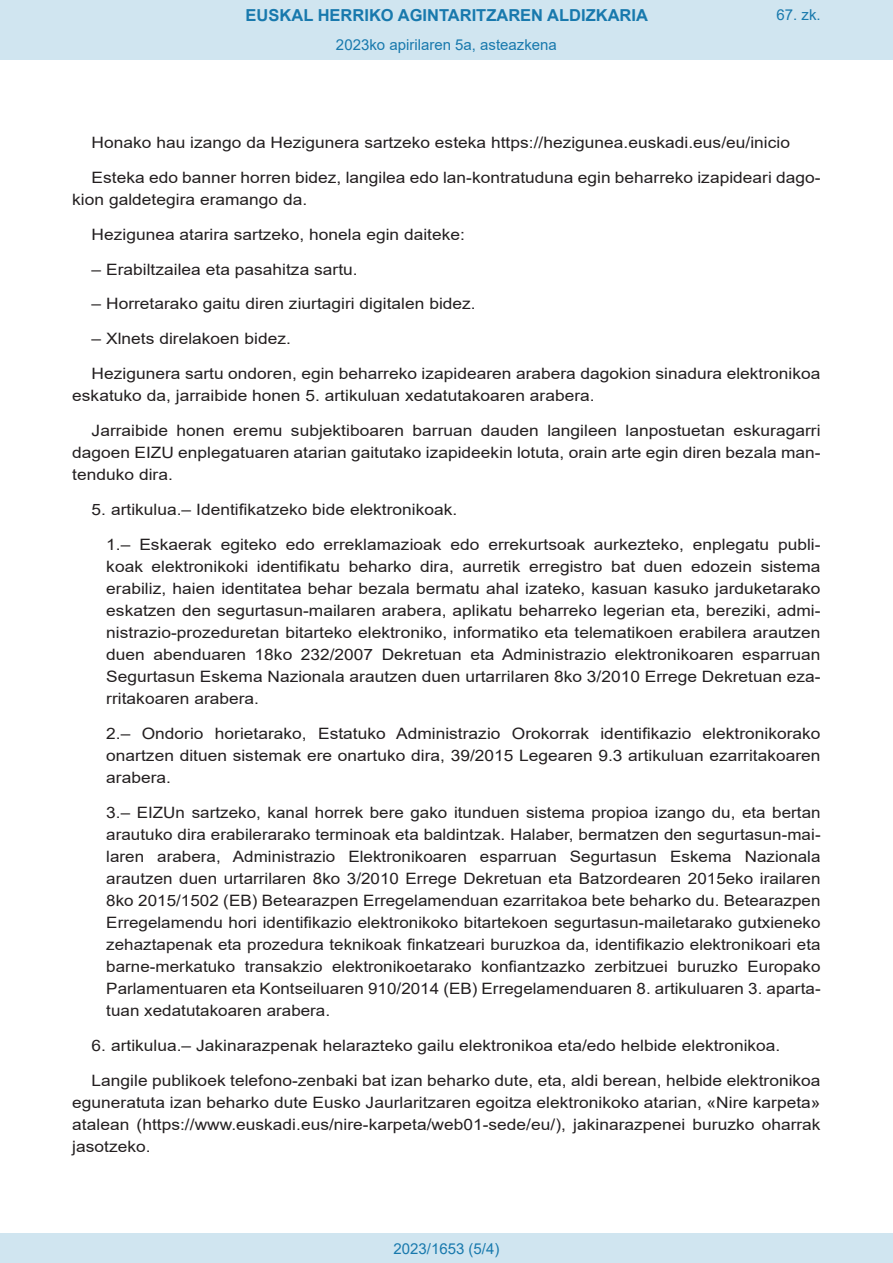
<style>
.page{position:relative;width:893px;height:1263px;background:#fff}
.page>*{position:absolute;margin:0;border:0;box-sizing:border-box;transform-origin:0 0}
.t1{font:700 16.5px "Arial";color:#1879ad}
.BOPVDetalle1{font:15.6px/22px "Arial";color:#231f20;text-align:justify;scale:1.11 1}
.BOPVDetalle{font:15.6px/22px "Arial";color:#231f20;scale:1.11 1}
.Paginacion_Centro{font:15px "Arial";color:#1879ad}
</style>
<div class="page">
<div style="left:0;top:0;width:893px;height:60px;background:#d0e5f0"></div>
<div style="left:0;top:1233px;width:893px;height:30px;background:#d0e5f0"></div>
<p class="t1" style="left:246px;top:3px;width:404px">EUSKAL HERRIKO AGINTARITZAREN ALDIZKARIA</p>
<p class="Paginacion_Centro" style="left:336px;top:35px;width:222px">2023ko apirilaren 5a, asteazkena</p>
<p class="Paginacion_Centro" style="left:776px;top:5px;width:46px">67. zk.</p>
<p class="BOPVDetalle" style="left:92px;top:131px;width:631px">Honako hau izango da Hezigunera sartzeko esteka https://hezigunea.euskadi.eus/eu/inicio</p>
<p class="BOPVDetalle" style="left:72px;top:166px;width:676px;text-indent:19px">Esteka edo banner horren bidez, langilea edo lan-kontratuduna egin beharreko izapideari dago&shy;kion galdetegira eramango da.</p>
<p class="BOPVDetalle" style="left:92px;top:223px;width:338px">Hezigunea atarira sartzeko, honela egin daiteke:</p>
<p class="BOPVDetalle" style="left:92px;top:258px;width:241px">– Erabiltzailea eta pasahitza sartu.</p>
<p class="BOPVDetalle" style="left:92px;top:293px;width:348px">– Horretarako gaitu diren ziurtagiri digitalen bidez.</p>
<p class="BOPVDetalle" style="left:92px;top:328px;width:181px">– Xlnets direlakoen bidez.</p>
<p class="BOPVDetalle" style="left:72px;top:362px;width:676px;text-indent:19px">Hezigunera sartu ondoren, egin beharreko izapidearen arabera dagokion sinadura elektronikoa eskatuko da, jarraibide honen 5. artikuluan xedatutakoaren arabera.</p>
<p class="BOPVDetalle" style="left:72px;top:419px;width:676px;text-align:justify;text-indent:19px">Jarraibide honen eremu subjektiboaren barruan dauden langileen lanpostuetan eskuragarri dagoen EIZU enplegatuaren atarian gaitutako izapideekin lotuta, orain arte egin diren bezala man&shy;tenduko dira.</p>
<p class="BOPVDetalle" style="left:92px;top:498px;width:331px">5. artikulua.– Identifikatzeko bide elektronikoak.</p>
<p class="BOPVDetalle1" style="left:106px;top:533px;width:645px">1.– Eskaerak egiteko edo erreklamazioak edo errekurtsoak aurkezteko, enplegatu publi&shy;koak elektronikoki identifikatu beharko dira, aurretik erregistro bat duen edozein sistema erabiliz, haien identitatea behar bezala bermatu ahal izateko, kasuan kasuko jarduketarako eskatzen den segurtasun-mailaren arabera, aplikatu beharreko legerian eta, bereziki, admi&shy;nistrazio-prozeduretan bitarteko elektroniko, informatiko eta telematikoen erabilera arautzen duen abenduaren 18ko 232/2007 Dekretuan eta Administrazio elektronikoaren esparruan Segurtasun Eskema Nazionala arautzen duen urtarrilaren 8ko 3/2010 Errege Dekretuan eza&shy;rritakoaren arabera.</p>
<p class="BOPVDetalle1" style="left:106px;top:722px;width:645px">2.– Ondorio horietarako, Estatuko Administrazio Orokorrak identifikazio elektronikorako onartzen dituen sistemak ere onartuko dira, 39/2015 Legearen 9.3 artikuluan ezarritakoaren arabera.</p>
<p class="BOPVDetalle1" style="left:106px;top:801px;width:645px">3.– EIZUn sartzeko, kanal horrek bere gako itunduen sistema propioa izango du, eta bertan arautuko dira erabilerarako terminoak eta baldintzak. Halaber, bermatzen den segurtasun-mai&shy;laren arabera, Administrazio Elektronikoaren esparruan Segurtasun Eskema Nazionala arautzen duen urtarrilaren 8ko 3/2010 Errege Dekretuan eta Batzordearen 2015eko irailaren 8ko 2015/1502 (EB) Betearazpen Erregelamenduan ezarritakoa bete beharko du. Betearazpen Erregelamendu hori identifikazio elektronikoko bitartekoen segurtasun-mailetarako gutxieneko zehaztapenak eta prozedura teknikoak finkatzeari buruzkoa da, identifikazio elektronikoari eta barne-merkatuko transakzio elektronikoetarako konfiantzazko zerbitzuei buruzko Europako Parlamentuaren eta Kontseiluaren 910/2014 (EB) Erregelamenduaren 8. artikuluaren 3. aparta&shy;tuan xedatutakoaren arabera.</p>
<p class="BOPVDetalle" style="left:92px;top:1034px;width:622px">6. artikulua.– Jakinarazpenak helarazteko gailu elektronikoa eta/edo helbide elektronikoa.</p>
<p class="BOPVDetalle" style="left:72px;top:1069px;width:676px;text-align:justify;text-indent:19px">Langile publikoek telefono-zenbaki bat izan beharko dute, eta, aldi berean, helbide elektronikoa eguneratuta izan beharko dute Eusko Jaurlaritzaren egoitza elektronikoko atarian, «Nire karpeta» atalean (https://www.euskadi.eus/nire-karpeta/web01-sede/eu/), jakinarazpenei buruzko oharrak jasotzeko.</p>
<p class="Paginacion_Centro" style="left:393px;top:1238px;width:107px">2023/1653 (5/4)</p>
</div>
